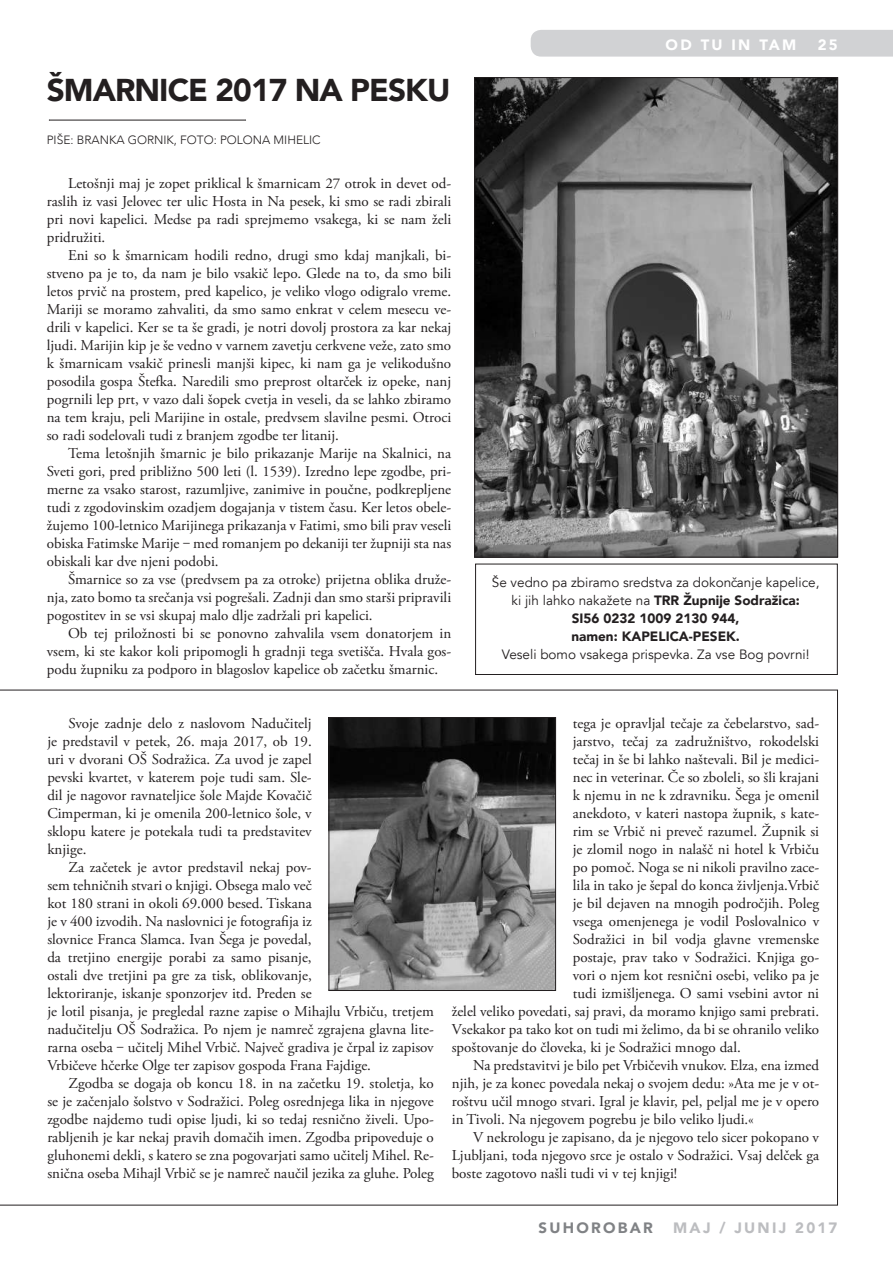
<style>
.page{position:relative;width:893px;height:1263px;background:#fff}
.page>*{position:absolute;margin:0;border:0;box-sizing:border-box;transform-origin:0 0}
.t1{font:900 31.5px "Avenir LT";letter-spacing:-.03em;color:#231f20}
.t2{font:15px/18px "Adobe Garamond Pro";color:#231f20;text-align:justify}
.t3{font:900 15px "Avenir LT";letter-spacing:.15em;color:#bcbdc0}
.t4{font:900 15px "Avenir LT";letter-spacing:.15em;color:#fff}
.t5{font:900 15px "Avenir LT";letter-spacing:.15em;color:#808285}
.t6{font:13.5px/18px "Avenir LT";color:#231f20;text-align:center}
.t7{font:300 12px "Avenir LT";color:#231f20}
.s1{font-weight:900}
</style>
<div class="page">
<div style="left:531px;top:30px;width:362px;height:27px;background:#d1d2d4"></div>
<svg style="left:0;top:690px;width:838px;height:515px"></svg>
<div style="left:475px;top:564px;width:363px;height:111px;border:1px solid #231f20"></div>
<hr style="left:49px;top:120px;width:197px;height:1px;background:#231f20">
<img style="left:476px;top:79px;width:360px;height:476px">
<h1 class="t1" style="left:47px;top:71px;width:405px">ŠMARNICE 2017 NA PESKU</h1>
<p class="t7" style="left:47px;top:133px;width:275px">PIŠE: BRANKA GORNIK, FOTO: POLONA MIHELIC</p>
<p class="t2" style="left:47px;top:175px;width:406px;text-indent:21px">Letošnji maj je zopet priklical k šmarnicam 27 otrok in devet od&shy;raslih iz vasi Jelovec ter ulic Hosta in Na pesek, ki smo se radi zbirali pri novi kapelici. Medse pa radi sprejmemo vsakega, ki se nam želi pridružiti.</p>
<p class="t2" style="left:47px;top:247px;width:406px;text-indent:21px">Eni so k šmarnicam hodili redno, drugi smo kdaj manjkali, bi&shy;stveno pa je to, da nam je bilo vsakič lepo. Glede na to, da smo bili letos prvič na prostem, pred kapelico, je veliko vlogo odigralo vreme.<br>Mariji se moramo zahvaliti, da smo samo enkrat v celem mesecu ve&shy;drili v kapelici. Ker se ta še gradi, je notri dovolj prostora za kar nekaj ljudi. Marijin kip je še vedno v varnem zavetju cerkvene veže, zato smo k šmarnicam vsakič prinesli manjši kipec, ki nam ga je velikodušno posodila gospa Štefka. Naredili smo preprost oltarček iz opeke, nanj pogrnili lep prt, v vazo dali šopek cvetja in veseli, da se lahko zbiramo na tem kraju, peli Marijine in ostale, predvsem slavilne pesmi. Otroci so radi sodelovali tudi z branjem zgodbe ter litanij.</p>
<p class="t2" style="left:47px;top:445px;width:406px;text-indent:21px">Tema letošnjih šmarnic je bilo prikazanje Marije na Skalnici, na Sveti gori, pred približno 500 leti (l. 1539). Izredno lepe zgodbe, pri&shy;merne za vsako starost, razumljive, zanimive in poučne, podkrepljene tudi z zgodovinskim ozadjem dogajanja v tistem času. Ker letos obele&shy;žujemo 100-letnico Marijinega prikazanja v Fatimi, smo bili prav veseli obiska Fatimske Marije ‒ med romanjem po dekaniji ter župniji sta nas obiskali kar dve njeni podobi.</p>
<p class="t2" style="left:47px;top:571px;width:406px;text-indent:21px">Šmarnice so za vse (predvsem pa za otroke) prijetna oblika druže&shy;nja, zato bomo ta srečanja vsi pogrešali. Zadnji dan smo starši pripravili pogostitev in se vsi skupaj malo dlje zadržali pri kapelici.</p>
<p class="t2" style="left:47px;top:625px;width:406px;text-indent:21px">Ob tej priložnosti bi se ponovno zahvalila vsem donatorjem in vsem, ki ste kakor koli pripomogli h gradnji tega svetišča. Hvala gos&shy;podu župniku za podporo in blagoslov kapelice ob začetku šmarnic.</p>
<p class="t4" style="left:666px;top:35px;width:132px">OD TU IN TAM</p>
<p class="t4" style="left:818px;top:35px;width:22px">25</p>
<p class="t6" style="left:492px;top:574px;width:329px">Še vedno pa zbiramo sredstva za dokončanje kapelice, ki jih lahko nakažete na <span class="s1">TRR Župnije Sodražica:<br>SI56 0232 1009 2130 944,<br>namen: KAPELICA-PESEK.</span></p>
<p class="t6" style="left:502px;top:646px;width:309px">Veseli bomo vsakega prispevka. Za vse Bog povrni!</p>
<p class="t2" style="left:47px;top:715px;width:266px;text-indent:21px">Svoje zadnje delo z naslovom Nadučitelj je predstavil v petek, 26. maja 2017, ob 19. uri v dvorani OŠ Sodražica. Za uvod je zapel pevski kvartet, v katerem poje tudi sam. Sle&shy;dil je nagovor ravnateljice šole Majde Kovačič Cimperman, ki je omenila 200-letnico šole, v sklopu katere je potekala tudi ta predstavitev knjige.</p>
<p class="t2" style="left:47px;top:859px;width:388px;text-align:left;text-indent:21px">Za začetek je avtor predstavil nekaj pov-<br>sem tehničnih stvari o knjigi. Obsega malo več<br>kot 180 strani in okoli 69.000 besed. Tiskana<br>je v 400 izvodih. Na naslovnici je fotografija iz<br>slovnice Franca Slamca. Ivan Šega je povedal,<br>da tretjino energije porabi za samo pisanje,<br>ostali dve tretjini pa gre za tisk, oblikovanje,<br>lektoriranje, iskanje sponzorjev itd. Preden se<br>je lotil pisanja, je pregledal razne zapise o Mihajlu Vrbiču, tretjem nadučitelju OŠ Sodražica. Po njem je namreč zgrajena glavna lite&shy;rarna oseba ‒ učitelj Mihel Vrbič. Največ gradiva je črpal iz zapisov Vrbičeve hčerke Olge ter zapisov gospoda Frana Fajdige.</p>
<p class="t2" style="left:47px;top:1075px;width:388px;text-indent:21px">Zgodba se dogaja ob koncu 18. in na začetku 19. stoletja, ko se je začenjalo šolstvo v Sodražici. Poleg osrednjega lika in njegove zgodbe najdemo tudi opise ljudi, ki so tedaj resnično živeli. Upo&shy;rabljenih je kar nekaj pravih domačih imen. Zgodba pripoveduje o gluhonemi dekli, s katero se zna pogovarjati samo učitelj Mihel. Re&shy;snična oseba Mihajl Vrbič se je namreč naučil jezika za gluhe. Poleg</p>
<p class="t2" style="left:573px;top:715px;width:248px">tega je opravljal tečaje za čebelarstvo, sad-</p>
<p class="t2" style="left:573px;top:733px;width:248px">jarstvo, tečaj za zadružništvo, rokodelski</p>
<p class="t2" style="left:573px;top:751px;width:248px">tečaj in še bi lahko naštevali. Bil je medici-</p>
<p class="t2" style="left:573px;top:769px;width:248px">nec in veterinar. Če so zboleli, so šli krajani</p>
<p class="t2" style="left:573px;top:787px;width:248px">k njemu in ne k zdravniku. Šega je omenil</p>
<p class="t2" style="left:573px;top:805px;width:248px">anekdoto, v kateri nastopa župnik, s kate-</p>
<p class="t2" style="left:573px;top:823px;width:248px">rim se Vrbič ni preveč razumel. Župnik si</p>
<p class="t2" style="left:573px;top:841px;width:248px">je zlomil nogo in nalašč ni hotel k Vrbiču</p>
<p class="t2" style="left:573px;top:859px;width:248px">po pomoč. Noga se ni nikoli pravilno zace-</p>
<p class="t2" style="left:573px;top:877px;width:248px">lila in tako je šepal do konca življenja.Vrbič</p>
<p class="t2" style="left:573px;top:895px;width:248px">je bil dejaven na mnogih področjih. Poleg</p>
<p class="t2" style="left:573px;top:913px;width:248px">vsega omenjenega je vodil Poslovalnico v</p>
<p class="t2" style="left:573px;top:931px;width:248px">Sodražici in bil vodja glavne vremenske</p>
<p class="t2" style="left:573px;top:949px;width:248px">postaje, prav tako v Sodražici. Knjiga go-</p>
<p class="t2" style="left:573px;top:967px;width:248px">vori o njem kot resnični osebi, veliko pa je</p>
<p class="t2" style="left:573px;top:985px;width:248px">tudi izmišljenega. O sami vsebini avtor ni</p>
<p class="t2" style="left:452px;top:1003px;width:369px">želel veliko povedati, saj pravi, da moramo knjigo sami prebrati.</p>
<p class="t2" style="left:452px;top:1021px;width:369px">Vsekakor pa tako kot on tudi mi želimo, da bi se ohranilo veliko</p>
<p class="t2" style="left:452px;top:1039px;width:291px">spoštovanje do človeka, ki je Sodražici mnogo dal.</p>
<p class="t2" style="left:473px;top:1057px;width:348px">Na predstavitvi je bilo pet Vrbičevih vnukov. Elza, ena izmed</p>
<p class="t2" style="left:452px;top:1075px;width:369px">njih, je za konec povedala nekaj o svojem dedu: »Ata me je v ot-</p>
<p class="t2" style="left:452px;top:1093px;width:369px">roštvu učil mnogo stvari. Igral je klavir, pel, peljal me je v opero</p>
<p class="t2" style="left:452px;top:1111px;width:304px">in Tivoli. Na njegovem pogrebu je bilo veliko ljudi.«</p>
<p class="t2" style="left:473px;top:1129px;width:348px">V nekrologu je zapisano, da je njegovo telo sicer pokopano v</p>
<p class="t2" style="left:452px;top:1147px;width:369px">Ljubljani, toda njegovo srce je ostalo v Sodražici. Vsaj delček ga</p>
<p class="t2" style="left:452px;top:1165px;width:227px">boste zagotovo našli tudi vi v tej knjigi!</p>
<p class="t5" style="left:539px;top:1219px;width:116px">SUHOROBAR</p>
<p class="t3" style="left:673px;top:1219px;width:166px">MAJ / JUNIJ 2017</p>
</div>
